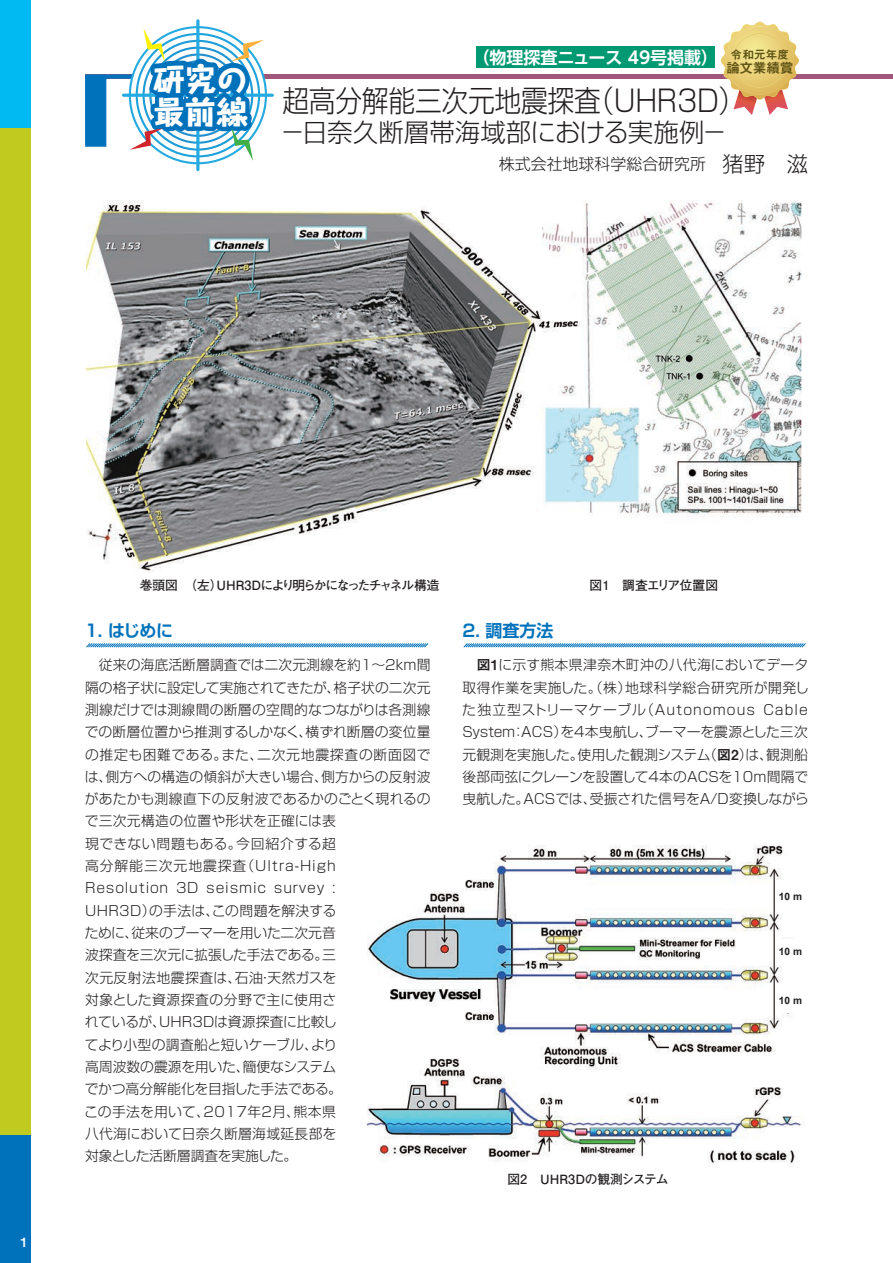
<style>
.page{position:relative;width:893px;height:1263px;background:#fff}
.page>*{position:absolute;margin:0;border:0;box-sizing:border-box;transform-origin:0 0}
.t1{font:800 31.2px "Taka Hand Std";color:#fff}
.t2{font:300 29.7px "Shin Go Pro";letter-spacing:-.01em;color:#231f20;scale:.9 1}
.t3{font:300 25.5px "Shin Go Pro";color:#231f20}
.t4{font:700 16.95px "UD Shin Go Pro De";color:#fff}
.t5{font:700 16.95px "Shin Go Pro De";letter-spacing:-.01em;color:#0072bc}
.t6{font:300 15.9px "Shin Go Pro";color:#231f20}
.t7{font:300 13.8px/22.4px "Shin Go Pro";letter-spacing:.005em;color:#231f20}
.t8{font:13.8px "Midashi Go Pro MB31";letter-spacing:-.025em;color:#5f5415}
.t9{font:700 12.75px "Futo Go B101 Pro";letter-spacing:-.105em;color:#231f20}
.t10{font:700 12.75px "Futo Go B101 Pro";letter-spacing:-.01em;color:#231f20}
.t11{font:700 12.75px "Futo Go B101 Pro";letter-spacing:-.015em;color:#231f20}
.t12{font:12.75px "Midashi Go Pro MB31";color:#fff}
.t13{font:700 10.2px "Arial";color:#231f20}
.s1{font-family:"Taka Hand Std";font-weight:800;font-size:31.2px;color:#fff}
.s2{font-size:21.3px}
.s3{font-family:"Midashi Go Pro MB31";font-weight:400}
</style>
<div class="page">
<div style="left:0;top:0;width:30px;height:1263px;background:#c1cb1f"></div>
<div style="left:0;top:0;width:30px;height:128px;background:#00baf1"></div>
<div style="left:0;top:1135px;width:30px;height:128px;background:#0072bc"></div>
<svg style="left:86px;top:643px;width:343px;height:5px;background:#82b9dd"></svg>
<svg style="left:463px;top:643px;width:343px;height:5px;background:#82b9dd"></svg>
<div style="left:85px;top:74px;width:808px;height:5px;background:#a1577b"></div>
<hr style="left:196px;top:21px;width:3px;height:149px;background:#24aae1">
<svg style="left:30px;top:28px;width:244px;height:149px"></svg>
<div style="left:476px;top:46px;width:238px;height:22px;background:#009972"></div>
<svg style="left:721px;top:21px;width:78px;height:94px"></svg>
<img style="left:86px;top:201px;width:716px;height:372px">
<img style="left:368px;top:845px;width:437px;height:320px">
<div style="left:776px;top:884px;width:29px;height:24px;background:#fff"></div>
<div style="left:776px;top:939px;width:29px;height:24px;background:#fff"></div>
<div style="left:776px;top:988px;width:29px;height:24px;background:#fff"></div>
<p class="t4" style="left:472px;top:43px;width:318px">（物理探査ニュース 49号掲載） <sup>令和元年度</sup></p>
<p class="t8" style="left:726px;top:57px;width:69px">論文業績賞</p>
<h1 class="t1" style="left:153px;top:57px;width:96px">研究の</h1>
<h2 class="t2" style="left:153px;top:76px;width:659px"><span class="s1">最前線</span> 超高分解能三次元地震探査（UHR3D）</h2>
<h3 class="t3" style="left:280px;top:112px;width:449px">−日奈久断層帯海域部における実施例−</h3>
<p class="t6" style="left:499px;top:151px;width:311px">株式会社地球科学総合研究所　<span class="s2">猪野　滋</span></p>
<p class="t12" style="left:21px;top:1231px;width:9px">1</p>
<p class="t9" style="left:140px;top:575px;width:301px">巻頭図　（左）UHR3Dにより明らかになったチャネル構造</p>
<p class="t11" style="left:590px;top:575px;width:130px">図1　調査エリア位置図</p>
<p class="t5" style="left:85px;top:616px;width:90px">1. はじめに</p>
<p class="t7" style="left:84px;top:652px;width:348px">　従来の海底活断層調査では二次元測線を約1～2km間隔の格子状に設定して実施されてきたが、格子状の二次元測線だけでは測線間の断層の空間的なつながりは各測線での断層位置から推測するしかなく、横ずれ断層の変位量の推定も困難である。また、二次元地震探査の断⾯図では、側方への構造の傾斜が大きい場合、側方からの反射波があたかも測線直下の反射波であるかのごとく現れるので三次元構造の位置や形状を正確には表<br>現できない問題もある。今回紹介する超<br>高分解能三次元地震探査（Ultra-High<br>Resolution 3D seismic survey :<br>UHR3D）の手法は、この問題を解決する<br>ために、従来のブーマーを用いた二次元音<br>波探査を三次元に拡張した手法である。三<br>次元反射法地震探査は、石油・天然ガスを<br>対象とした資源探査の分野で主に使用さ<br>れているが、UHR3Dは資源探査に比較し<br>てより小型の調査船と短いケーブル、より<br>高周波数の震源を用いた、簡便なシステム<br>でかつ高分解能化を目指した手法である。<br>この手法を用いて、2017年2月、熊本県<br>八代海において日奈久断層海域延長部を<br>対象とした活断層調査を実施した。</p>
<p class="t5" style="left:462px;top:616px;width:93px">2. 調査方法</p>
<p class="t7" style="left:462px;top:652px;width:348px;text-align:justify;text-indent:15px"><span class="s3">図1</span>に示す熊本県津奈木町沖の八代海においてデータ取得作業を実施した。（株）地球科学総合研究所が開発した独立型ストリーマケーブル（Autonomous Cable System：ACS）を4本曳航し、ブーマーを震源とした三次元観測を実施した。使用した観測システム（<span class="s3">図2</span>）は、観測船後部両弦にクレーンを設置して4本のACSを10m間隔で曳航した。ACSでは、受振された信号をA/D変換しながら</p>
<p class="t13" style="left:779px;top:889px;width:25px">10 m</p>
<p class="t13" style="left:779px;top:944px;width:25px">10 m</p>
<p class="t10" style="left:508px;top:1169px;width:163px">図2　UHR3Dの観測システム</p>
<p class="t13" style="left:779px;top:993px;width:25px">10 m</p>
</div>
